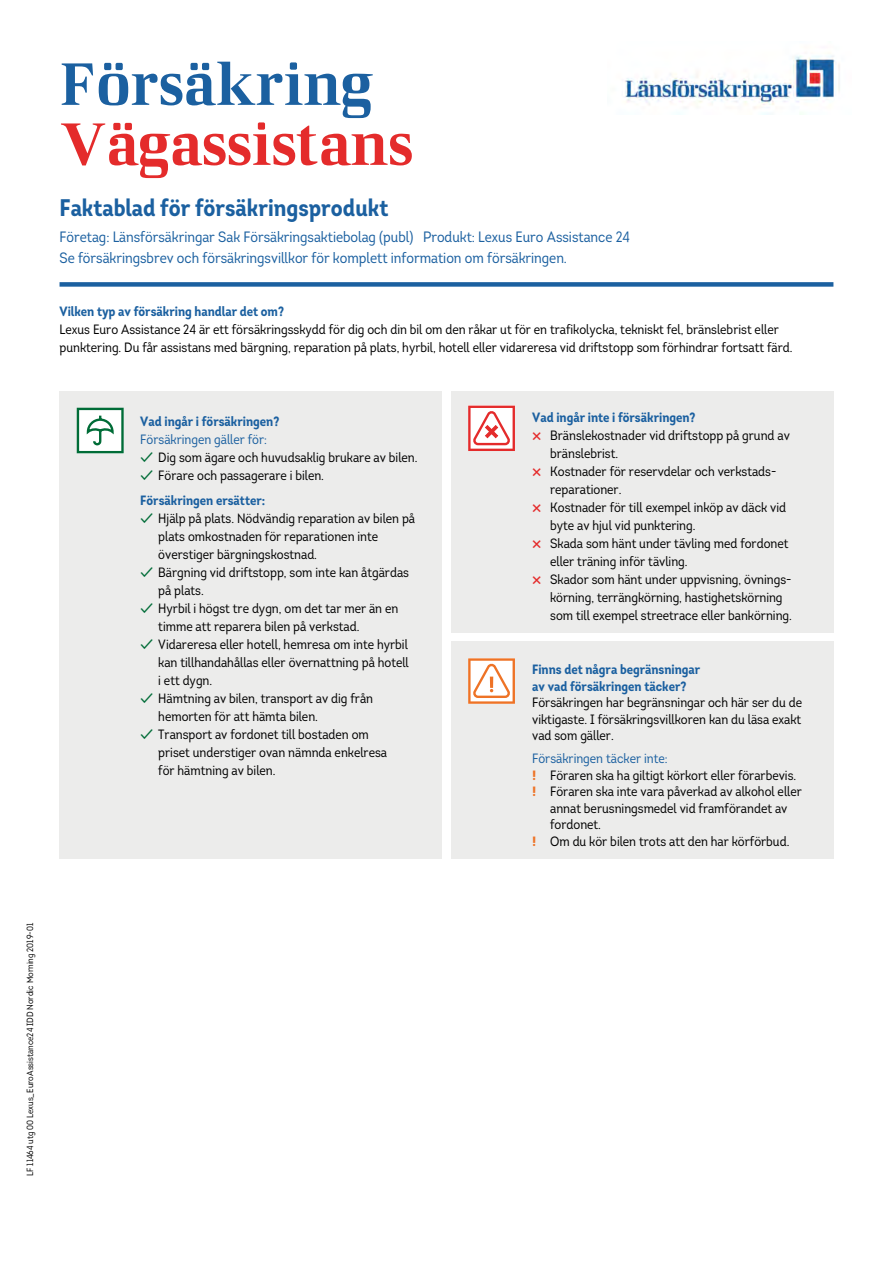
<style>
.page{position:relative;width:893px;height:1263px;background:#fff}
.page>*{position:absolute;margin:0;border:0;box-sizing:border-box;transform-origin:0 0}
.t1{font:60px "LF Rubrik";color:#e42b2b}
.t2{font:60px "LF Rubrik";color:#1b60a0}
.t3{font:700 24px "Intro Cond";color:#1b60a0}
.t4{font:15px/21px "Intro Cond";color:#1b60a0}
.t5{font:13.5px/18px "Intro Cond";color:#000}
.t6{font:700 13.5px/16.5px "Intro Cond";color:#1b60a0}
.t7{font:13.5px "Intro Cond";color:#1b60a0}
.t8{font:9px "Intro Cond";color:#000}
.s1{color:#006c37}
.s2{font-weight:700;color:#1b60a0}
</style>
<div class="page">
<img style="left:625px;top:55px;width:215px;height:60px">
<div style="left:60px;top:391px;width:382px;height:467px;background:#ececeb"></div>
<div style="left:451px;top:391px;width:382px;height:241px;background:#ececeb"></div>
<div style="left:451px;top:641px;width:382px;height:217px;background:#ececeb"></div>
<svg style="left:468px;top:406px;width:47px;height:45px"></svg>
<div style="left:60px;top:282px;width:773px;height:5px;background:#1b60a0"></div>
<svg style="left:77px;top:408px;width:47px;height:45px"></svg>
<svg style="left:468px;top:658px;width:47px;height:46px"></svg>
<h1 class="t2" style="left:60px;top:47px;width:315px">Försäkring</h1>
<h1 class="t1" style="left:60px;top:107px;width:355px">Vägassistans</h1>
<h2 class="t3" style="left:60px;top:192px;width:330px">Faktablad för försäkringsprodukt</h2>
<p class="t4" style="left:60px;top:226px;width:572px">Företag: Länsförsäkringar Sak Försäkringsaktiebolag (publ) Produkt: Lexus Euro Assistance 24<br>Se försäkringsbrev och försäkringsvillkor för komplett information om försäkringen.</p>
<p class="t6" style="left:60px;top:303px;width:226px">Vilken typ av försäkring handlar det om?</p>
<p class="t5" style="left:60px;top:320px;width:734px">Lexus Euro Assistance 24 är ett försäkringsskydd för dig och din bil om den råkar ut för en trafikolycka, tekniskt fel, bränslebrist eller punktering. Du får assistans med bärgning, reparation på plats, hyrbil, hotell eller vidareresa vid driftstopp som förhindrar fortsatt färd.</p>
<p class="t6" style="left:140px;top:413px;width:141px">Vad ingår i försäkringen?</p>
<p class="t7" style="left:140px;top:431px;width:128px">Försäkringen gäller för:</p>
<p class="t5" style="left:140px;top:449px;width:279px"><span class="s1">✓</span> Dig som ägare och huvudsaklig brukare av bilen.</p>
<p class="t5" style="left:140px;top:463px;width:185px;line-height:24.5px"><span class="s1">✓</span> Förare och passagerare i bilen.<br><span class="s2">Försäkringen ersätter:</span></p>
<p class="t5" style="left:158px;top:509px;width:258px;text-indent:-18px"><span class="s1">✓</span> Hjälp på plats. Nödvändig reparation av bilen på plats omkostnaden för reparationen inte överstiger bärgningskostnad.</p>
<p class="t5" style="left:158px;top:563px;width:252px;text-indent:-18px"><span class="s1">✓</span> Bärgning vid driftstopp, som inte kan åtgärdas på plats.</p>
<p class="t5" style="left:158px;top:599px;width:241px;text-indent:-18px"><span class="s1">✓</span> Hyrbil i högst tre dygn, om det tar mer än en timme att reparera bilen på verkstad.</p>
<p class="t5" style="left:158px;top:635px;width:252px;text-align:justify;text-indent:-18px"><span class="s1">✓</span> Vidareresa eller hotell, hemresa om inte hyrbil kan tillhandahållas eller övernattning på hotell i ett dygn.</p>
<p class="t5" style="left:158px;top:689px;width:216px;text-indent:-18px"><span class="s1">✓</span> Hämtning av bilen, transport av dig från hemorten för att hämta bilen.</p>
<p class="t5" style="left:158px;top:725px;width:230px;text-indent:-18px"><span class="s1">✓</span> Transport av fordonet till bostaden om priset understiger ovan nämnda enkelresa för hämtning av bilen.</p>
<p class="t6" style="left:532px;top:409px;width:165px">Vad ingår inte i försäkringen?</p>
<p class="t5" style="left:550px;top:426px;width:243px">Bränslekostnader vid driftstopp på grund av bränslebrist.<br>Kostnader för reservdelar och verkstads&shy;reparationer.<br>Kostnader för till exempel inköp av däck vid byte av hjul vid punktering.<br>Skada som hänt under tävling med fordonet eller träning inför tävling.<br>Skador som hänt under uppvisning, övnings&shy;körning, terrängkörning, hastighetskörning som till exempel streetrace eller bankörning.</p>
<p class="t6" style="left:532px;top:661px;width:170px">Finns det några begränsningar av vad försäkringen täcker?</p>
<p class="t5" style="left:532px;top:694px;width:271px;line-height:16.5px;text-align:justify">Försäkringen har begränsningar och här ser du de viktigaste. I försäkringsvillkoren kan du läsa exakt vad som gäller.</p>
<p class="t7" style="left:532px;top:750px;width:137px">Försäkringen täcker inte:</p>
<p class="t5" style="left:550px;top:767px;width:253px;line-height:16.5px">Föraren ska ha giltigt körkort eller förarbevis.<br>Föraren ska inte vara påverkad av alkohol eller annat berusningsmedel vid framförandet av fordonet.<br>Om du kör bilen trots att den har körförbud.</p>
<p class="t8" style="left:24px;top:1176px;width:254px;rotate:-90deg">LF 11464 utg 00 Lexus_EuroAssistance24 IDD Nordic Morning 2019-01</p>
</div>
